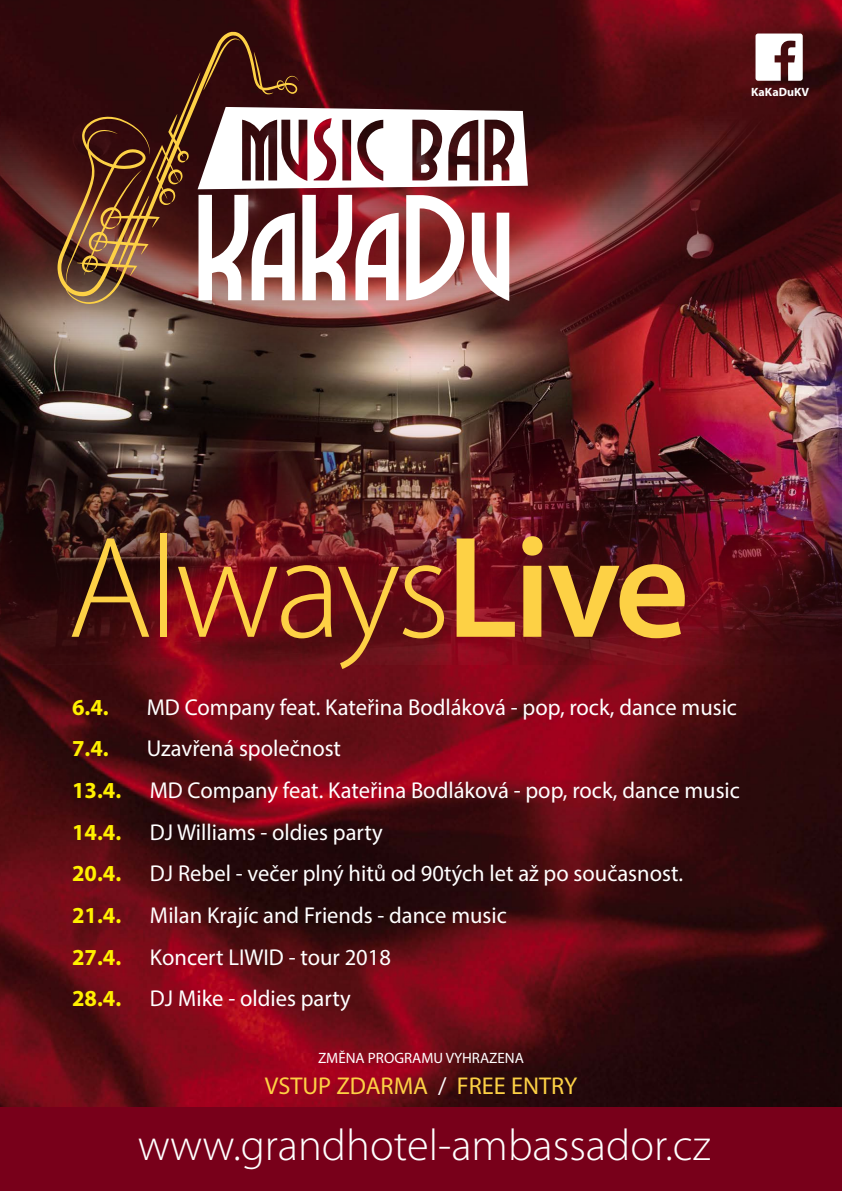
<style>
.page{position:relative;width:842px;height:1191px;background:#fff}
.page>*{position:absolute;margin:0;border:0;box-sizing:border-box;transform-origin:0 0}
.t1{font:300 145.8px "Myriad Pro";letter-spacing:-.03em;color:#fdd145}
.t2{font:300 44.5px "Myriad Pro";color:#fff}
.t3{font:24.4px "Myriad Pro";color:#fdd145}
.t4{font:23px/41.6px "Myriad Pro";color:#fff}
.t5{font:700 23px "Myriad Pro";color:#fff000}
.t6{font:15px "Myriad Pro";color:#fff}
.t7{font:700 12px "Myriad Pro";color:#fff}
.s1{font-weight:600}
.s2{font-weight:700;color:#fff000}
.s3{color:#fff}
</style>
<div class="page">
<img style="left:0;top:0;width:842px;height:1108px">
<img style="left:0;top:96px;width:842px;height:568px">
<div style="left:0;top:1108px;width:842px;height:83px;background:#78001a"></div>
<svg style="left:299px;top:195px;width:210px;height:106px"></svg>
<svg style="left:299px;top:107px;width:229px;height:82px"></svg>
<svg style="left:57px;top:32px;width:242px;height:272px"></svg>
<svg style="left:755px;top:34px;width:48px;height:47px"></svg>
<p class="t7" style="left:751px;top:85px;width:59px">KaKaDuKV</p>
<h1 class="t1" style="left:67px;top:500px;width:624px">Always<span class="s1">Live</span></h1>
<p class="t5" style="left:72px;top:692px;width:38px">6.4.</p>
<p class="t4" style="left:147px;top:686px;width:592px">MD Company feat. Kateřina Bodláková - pop, rock, dance music</p>
<p class="t5" style="left:72px;top:733px;width:38px">7.4.</p>
<p class="t4" style="left:72px;top:727px;width:669px;text-indent:75px">Uzavřená společnost<br><span class="s2">13.4.</span> MD Company feat. Kateřina Bodláková - pop, rock, dance music <span class="s2">14.4.</span> DJ Williams - oldies party<br><span class="s2">20.4.</span> DJ Rebel - večer plný hitů od 90tých let až po současnost.<br><span class="s2">21.4.</span> Milan Krajíc and Friends - dance music<br><span class="s2">27.4.</span> Koncert LIWID - tour 2018<br><span class="s2">28.4.</span> DJ Mike - oldies party</p>
<p class="t6" style="left:318px;top:1049px;width:207px">ZMĚNA PROGRAMU VYHRAZENA</p>
<p class="t3" style="left:265px;top:1071px;width:314px">VSTUP ZDARMA <span class="s3">/</span> FREE ENTRY</p>
<h2 class="t2" style="left:138px;top:1118px;width:574px">www.grandhotel-ambassador.cz</h2>
</div>
